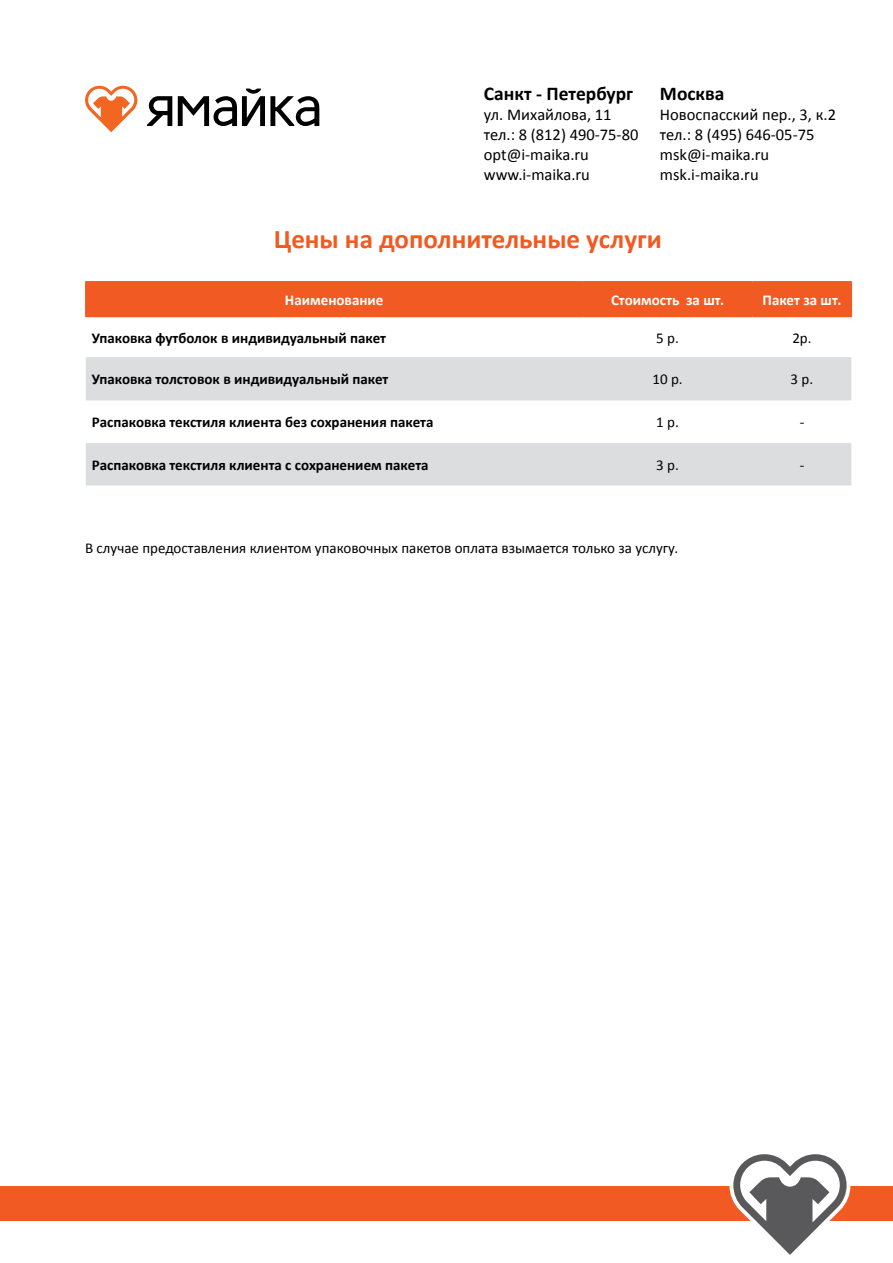
<style>
.page{position:relative;width:893px;height:1263px;background:#fff}
.page>*{position:absolute;margin:0;border:0;box-sizing:border-box;transform-origin:0 0}
.t1{font:700 27px "Calibri";color:#f15a22}
.t2{font:700 19.5px "Calibri";color:#000}
.t3{font:16.5px/19.8px "Calibri";color:#000}
.t4{font:700 15px "Calibri";color:#000}
.t5{font:15px "Calibri";color:#000}
.t6{font:700 15px "Calibri";color:#fff}
</style>
<div class="page">
<div style="left:0;top:1186px;width:893px;height:34px;background:#f15a22"></div>
<div style="left:87px;top:283px;width:763px;height:33px;background:#f15a22"></div>
<svg style="left:86px;top:317px;width:765px;height:1px"></svg>
<svg style="left:86px;top:357px;width:765px;height:128px;fill:#dcddde"></svg>
<hr style="left:85px;top:316px;width:498px;height:1px;background:#f15a22">
<hr style="left:583px;top:316px;width:170px;height:1px;background:#f15a22">
<hr style="left:753px;top:316px;width:99px;height:1px;background:#f15a22">
<hr style="left:85px;top:281px;width:498px;height:2px;background:#f15a22">
<hr style="left:85px;top:283px;width:2px;height:33px;background:#f15a22">
<hr style="left:753px;top:281px;width:99px;height:2px;background:#f15a22">
<hr style="left:583px;top:281px;width:170px;height:2px;background:#f15a22">
<hr style="left:582px;top:283px;width:1px;height:33px;background:#f15a22">
<hr style="left:752px;top:283px;width:1px;height:33px;background:#f15a22">
<hr style="left:850px;top:283px;width:2px;height:33px;background:#f15a22">
<svg style="left:729px;top:1154px;width:121px;height:101px"></svg>
<svg style="left:85px;top:86px;width:52px;height:46px"></svg>
<svg style="left:178px;top:89px;width:141px;height:37px"></svg>
<svg style="left:147px;top:96px;width:25px;height:30px"></svg>
<h2 class="t2" style="left:484px;top:80px;width:151px">Санкт - Петербург</h2>
<p class="t3" style="left:484px;top:104px;width:156px">ул. Михайлова, 11 тел.: 8 (812) 490-75-80 opt@i-maika.ru www.i-maika.ru</p>
<h2 class="t2" style="left:660px;top:80px;width:66px">Москва</h2>
<p class="t3" style="left:660px;top:104px;width:178px">Новоспасский пер., 3, к.2 тел.: 8 (495) 646-05-75 msk@i-maika.ru msk.i-maika.ru</p>
<h1 class="t1" style="left:274px;top:220px;width:389px">Цены на дополнительные услуги</h1>
<p class="t6" style="left:285px;top:289px;width:100px">Наименование</p>
<p class="t6" style="left:611px;top:289px;width:115px">Стоимость за шт.</p>
<p class="t6" style="left:763px;top:289px;width:80px">Пакет за шт.</p>
<p class="t4" style="left:92px;top:327px;width:296px">Упаковка футболок в индивидуальный пакет</p>
<p class="t5" style="left:656px;top:327px;width:24px">5 р.</p>
<p class="t5" style="left:792px;top:327px;width:21px">2р.</p>
<p class="t4" style="left:92px;top:369px;width:298px">Упаковка толстовок в индивидуальный пакет</p>
<p class="t5" style="left:652px;top:369px;width:32px">10 р.</p>
<p class="t5" style="left:791px;top:369px;width:24px">3 р.</p>
<p class="t4" style="left:92px;top:412px;width:343px">Распаковка текстиля клиента без сохранения пакета</p>
<p class="t5" style="left:656px;top:412px;width:24px">1 р.</p>
<p class="t5" style="left:800px;top:412px;width:6px">-</p>
<p class="t4" style="left:92px;top:454px;width:338px">Распаковка текстиля клиента с сохранением пакета</p>
<p class="t5" style="left:656px;top:454px;width:24px">3 р.</p>
<p class="t5" style="left:800px;top:454px;width:6px">-</p>
<p class="t5" style="left:85px;top:537px;width:595px">В случае предоставления клиентом упаковочных пакетов оплата взымается только за услугу.</p>
</div>
